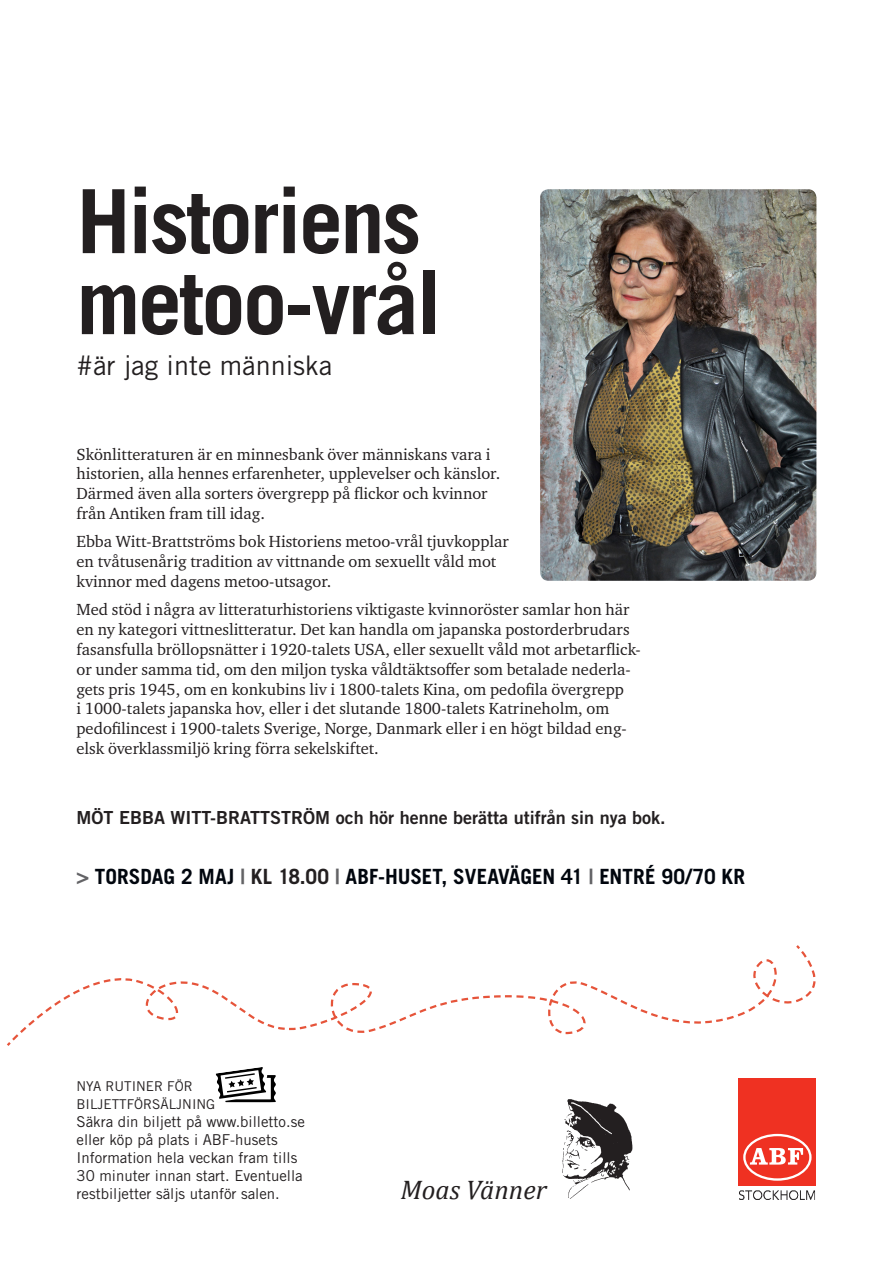
<style>
.page{position:relative;width:893px;height:1263px;background:#fff}
.page>*{position:absolute;margin:0;border:0;box-sizing:border-box;transform-origin:0 0}
.t1{font:700 88.5px "Trade Gothic LT Std";letter-spacing:-.03em;color:#231f20}
.t2{font:27px "Trade Gothic LT Std";color:#231f20}
.t3{font:italic 27px "Cambria";color:#231f20}
.Datum___tid{font:700 21px "Trade Gothic LT Std";color:#01060e}
.t4{font:18px "Trade Gothic LT Std Bd 2";color:#231f20}
.t5{font:16.5px/19.8px "Charter ITC Std";color:#231f20}
.t6{font:15px/18px "Trade Gothic LT Std";color:#231f20}
.t7{font:13.5px "Trade Gothic LT Std";color:#231f20}
.s1{color:#636366}
.s2{color:#231f20}
</style>
<div class="page">
<img style="left:540px;top:189px;width:276px;height:392px">
<div style="left:738px;top:1078px;width:78px;height:108px;background:#ef3122"></div>
<svg style="left:743px;top:1134px;width:69px;height:47px"></svg>
<img style="left:739px;top:1190px;width:76px;height:10px">
<svg style="left:216px;top:1067px;width:60px;height:35px"></svg>
<svg style="left:805px;top:954px;width:11px;height:43px"></svg>
<svg style="left:7px;top:945px;width:798px;height:101px"></svg>
<img style="left:562px;top:1099px;width:71px;height:100px">
<p class="t1" style="left:77px;top:167px;width:346px">Historiens</p>
<p class="t1" style="left:77px;top:248px;width:366px">metoo-vrål</p>
<p class="t2" style="left:77px;top:349px;width:257px">#är jag inte människa</p>
<p class="t5" style="left:77px;top:444px;width:425px">Skönlitteraturen är en minnesbank över människans vara i historien, alla hennes erfarenheter, upplevelser och känslor.<br>Därmed även alla sorters övergrepp på flickor och kvinnor från Antiken fram till idag.</p>
<p class="t5" style="left:77px;top:532px;width:434px">Ebba Witt-Brattströms bok Historiens metoo-vrål tjuvkopplar en tvåtusenårig tradition av vittnande om sexuellt våld mot kvinnor med dagens metoo-utsagor.</p>
<p class="t5" style="left:77px;top:599px;width:566px">Med stöd i några av litteraturhistoriens viktigaste kvinnoröster samlar hon här en ny kategori vittneslitteratur. Det kan handla om japanska postorderbrudars fasansfulla bröllopsnätter i 1920-talets USA, eller sexuellt våld mot arbetarflick&shy;or under samma tid, om den miljon tyska våldtäktsoffer som betalade nederla&shy;gets pris 1945, om en konkubins liv i 1800-talets Kina, om pedofila övergrepp<br>i 1000-talets japanska hov, eller i det slutande 1800-talets Katrineholm, om pedofilincest i 1900-talets Sverige, Norge, Danmark eller i en högt bildad eng&shy;elsk överklassmiljö kring förra sekelskiftet.</p>
<p class="t4" style="left:77px;top:806px;width:591px">MÖT EBBA WITT-BRATTSTRÖM och hör henne berätta utifrån sin nya bok.</p>
<p class="Datum___tid" style="left:77px;top:863px;width:670px"><span class="s1">&gt;</span> TORSDAG 2 MAJ <span class="s1">|</span> <span class="s2">KL 18.00</span> <span class="s1">|</span> ABF-HUSET, SVEAVÄGEN 41 <span class="s1">|</span> ENTRÉ 90/70 KR</p>
<p class="t7" style="left:77px;top:1078px;width:118px">NYA RUTINER FÖR</p>
<p class="t7" style="left:77px;top:1096px;width:140px">BILJETTFÖRSÄLJNING</p>
<p class="t6" style="left:77px;top:1112px;width:230px">Säkra din biljett på www.billetto.se eller köp på plats i ABF-husets</p>
<p class="t6" style="left:77px;top:1148px;width:228px">Information hela veckan fram tills<br>30 minuter innan start. Eventuella</p>
<p class="t6" style="left:77px;top:1184px;width:205px">restbiljetter säljs utanför salen.</p>
<p class="t3" style="left:400px;top:1171px;width:148px">Moas Vänner</p>
</div>
